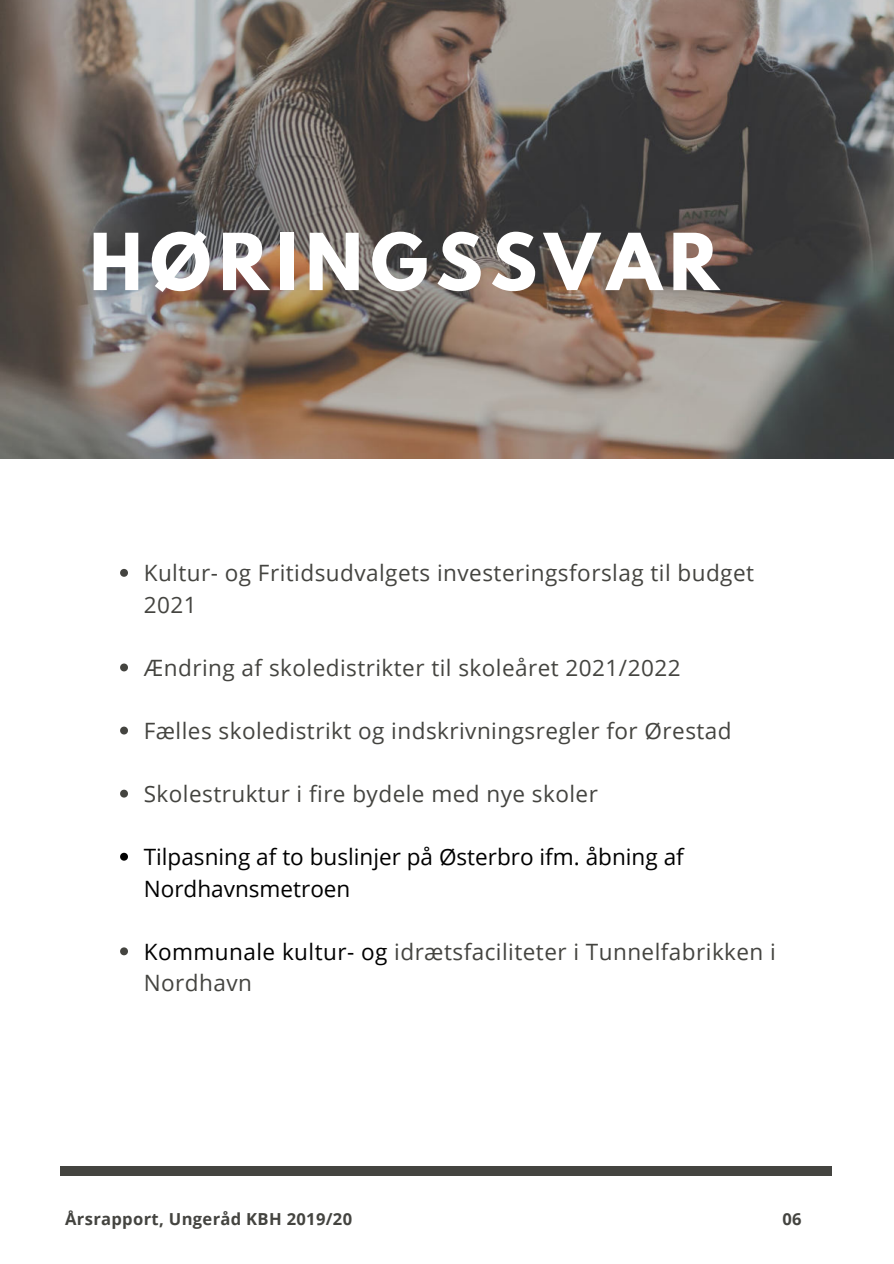
<style>
.page{position:relative;width:894px;height:1264px;background:#fff}
.page>*{position:absolute;margin:0;border:0;box-sizing:border-box;transform-origin:0 0}
.t1{font:700 69.6px "League Spartan";letter-spacing:.11em;color:#fff}
.t2{font:22.5px/31.5px "Open Sans";letter-spacing:.02em;color:#444440}
.t3{font:22.5px/31.5px "Open Sans";color:#000}
.t4{font:700 16.5px "Open Sans";letter-spacing:.02em;color:#444440}
.s1{color:#000}
</style>
<div class="page">
<img style="left:0;top:0;width:893px;height:459px">
<svg style="left:120px;top:569px;width:8px;height:8px"></svg>
<svg style="left:120px;top:663px;width:8px;height:8px"></svg>
<svg style="left:120px;top:726px;width:8px;height:8px"></svg>
<svg style="left:120px;top:789px;width:8px;height:8px"></svg>
<svg style="left:120px;top:852px;width:8px;height:8px"></svg>
<svg style="left:120px;top:947px;width:8px;height:8px"></svg>
<div style="left:60px;top:1165px;width:772px;height:9px;background:#444440"></div>
<h1 class="t1" style="left:89px;top:207px;width:631px">HØRINGSSVAR</h1>
<p class="t2" style="left:144px;top:557px;width:611px">Kultur- og Fritidsudvalgets investeringsforslag til budget<br>2021</p>
<p class="t2" style="left:144px;top:651px;width:538px">Ændring af skoledistrikter til skoleåret 2021/2022</p>
<p class="t2" style="left:144px;top:714px;width:589px">Fælles skoledistrikt og indskrivningsregler for Ørestad</p>
<p class="t2" style="left:144px;top:777px;width:455px">Skolestruktur i fire bydele med nye skoler</p>
<p class="t3" style="left:144px;top:840px;width:541px">Tilpasning af to buslinjer på Østerbro ifm. åbning af<br>Nordhavnsmetroen</p>
<p class="t2" style="left:144px;top:935px;width:633px"><span class="s1">Kommunale kultur- og</span> idrætsfaciliteter i Tunnelfabrikken i<br>Nordhavn</p>
<p class="t4" style="left:65px;top:1206px;width:288px">Årsrapport, Ungeråd KBH 2019/20</p>
<p class="t4" style="left:782px;top:1206px;width:21px">06</p>
</div>
